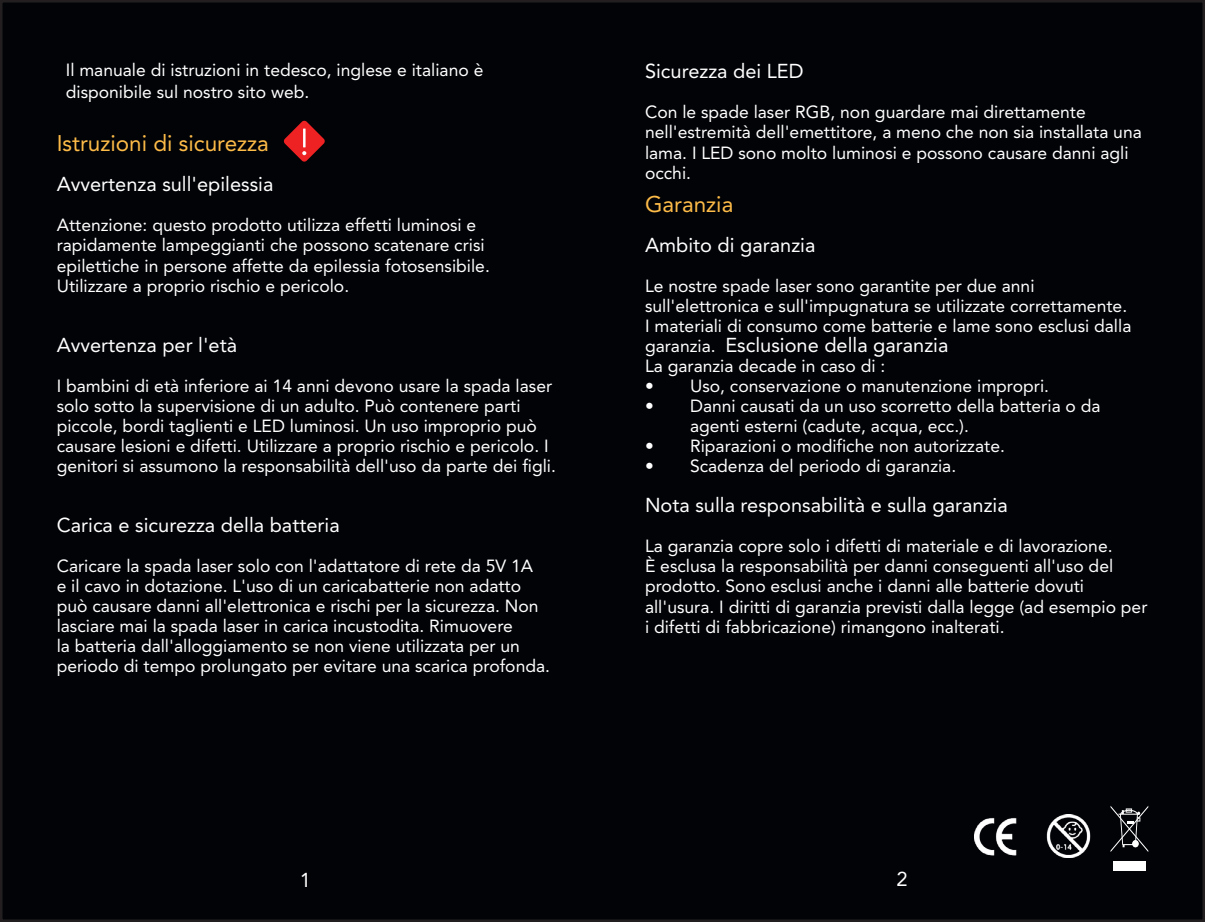
<style>
.page{position:relative;width:1205px;height:922px;background:#fff}
.page>*{position:absolute;margin:0;border:0;box-sizing:border-box;transform-origin:0 0}
.t1{font:22.5px "Avenir";color:#fdbb48}
.t2{font:20px "Avenir";color:#fff}
.t3{font:17.5px/20px "Avenir";color:#fff}
.s1{font-size:17.5px}
</style>
<div class="page">
<div style="left:1px;top:1px;width:1202px;height:919px;background:#020307"></div>
<svg style="left:283px;top:120px;width:42px;height:42px"></svg>
<img style="left:974px;top:814px;width:117px;height:42px">
<div style="left:1113px;top:860px;width:32px;height:10px;background:#fff"></div>
<svg style="left:1110px;top:806px;width:38px;height:45px"></svg>
<p class="t3" style="left:66px;top:59px;width:419px;line-height:22.5px">Il manuale di istruzioni in tedesco, inglese e italiano è disponibile sul nostro sito web.</p>
<p class="t1" style="left:57px;top:127px;width:214px">Istruzioni di sicurezza</p>
<p class="t2" style="left:57px;top:170px;width:218px">Avvertenza sull'epilessia</p>
<p class="t3" style="left:57px;top:216px;width:435px">Attenzione: questo prodotto utilizza effetti luminosi e rapidamente lampeggianti che possono scatenare crisi epilettiche in persone affette da epilessia fotosensibile.<br>Utilizzare a proprio rischio e pericolo.</p>
<p class="t2" style="left:57px;top:330px;width:182px">Avvertenza per l'età</p>
<p class="t3" style="left:57px;top:376px;width:501px">I bambini di età inferiore ai 14 anni devono usare la spada laser solo sotto la supervisione di un adulto. Può contenere parti piccole, bordi taglienti e LED luminosi. Un uso improprio può causare lesioni e difetti. Utilizzare a proprio rischio e pericolo. I genitori si assumono la responsabilità dell'uso da parte dei figli.</p>
<p class="t2" style="left:57px;top:510px;width:285px">Carica e sicurezza della batteria</p>
<p class="t3" style="left:57px;top:556px;width:495px">Caricare la spada laser solo con l'adattatore di rete da 5V 1A<br>e il cavo in dotazione. L'uso di un caricabatterie non adatto può causare danni all'elettronica e rischi per la sicurezza. Non lasciare mai la spada laser in carica incustodita. Rimuovere<br>la batteria dall'alloggiamento se non viene utilizzata per un periodo di tempo prolungato per evitare una scarica profonda.</p>
<p class="t2" style="left:645px;top:57px;width:160px">Sicurezza dei LED</p>
<p class="t3" style="left:645px;top:103px;width:498px">Con le spade laser RGB, non guardare mai direttamente nell'estremità dell'emettitore, a meno che non sia installata una lama. I LED sono molto luminosi e possono causare danni agli occhi.</p>
<p class="t1" style="left:645px;top:188px;width:90px">Garanzia</p>
<p class="t2" style="left:645px;top:230px;width:172px">Ambito di garanzia</p>
<p class="t3" style="left:645px;top:277px;width:488px">Le nostre spade laser sono garantite per due anni sull'elettronica e sull'impugnatura se utilizzate correttamente.<br>I materiali di consumo come batterie e lame sono esclusi dalla</p>
<p class="t2" style="left:645px;top:330px;width:305px"><span class="s1">garanzia.</span> Esclusione della garanzia</p>
<p class="t3" style="left:645px;top:357px;width:242px">La garanzia decade in caso di :</p>
<p class="t3" style="left:645px;top:377px;width:405px">• Uso, conservazione o manutenzione impropri.</p>
<p class="t3" style="left:690px;top:397px;width:412px;text-indent:-45px">• Danni causati da un uso scorretto della batteria o da agenti esterni (cadute, acqua, ecc.).</p>
<p class="t3" style="left:645px;top:437px;width:361px">• Riparazioni o modifiche non autorizzate.</p>
<p class="t3" style="left:645px;top:457px;width:313px">• Scadenza del periodo di garanzia.</p>
<p class="t2" style="left:645px;top:490px;width:364px">Nota sulla responsabilità e sulla garanzia</p>
<p class="t3" style="left:645px;top:537px;width:504px">La garanzia copre solo i difetti di materiale e di lavorazione.<br>È esclusa la responsabilità per danni conseguenti all'uso del prodotto. Sono esclusi anche i danni alle batterie dovuti all'usura. I diritti di garanzia previsti dalla legge (ad esempio per i difetti di fabbricazione) rimangono inalterati.</p>
<p class="t2" style="left:300px;top:865px;width:13px">1</p>
<p class="t2" style="left:896px;top:864px;width:13px">2</p>
</div>
